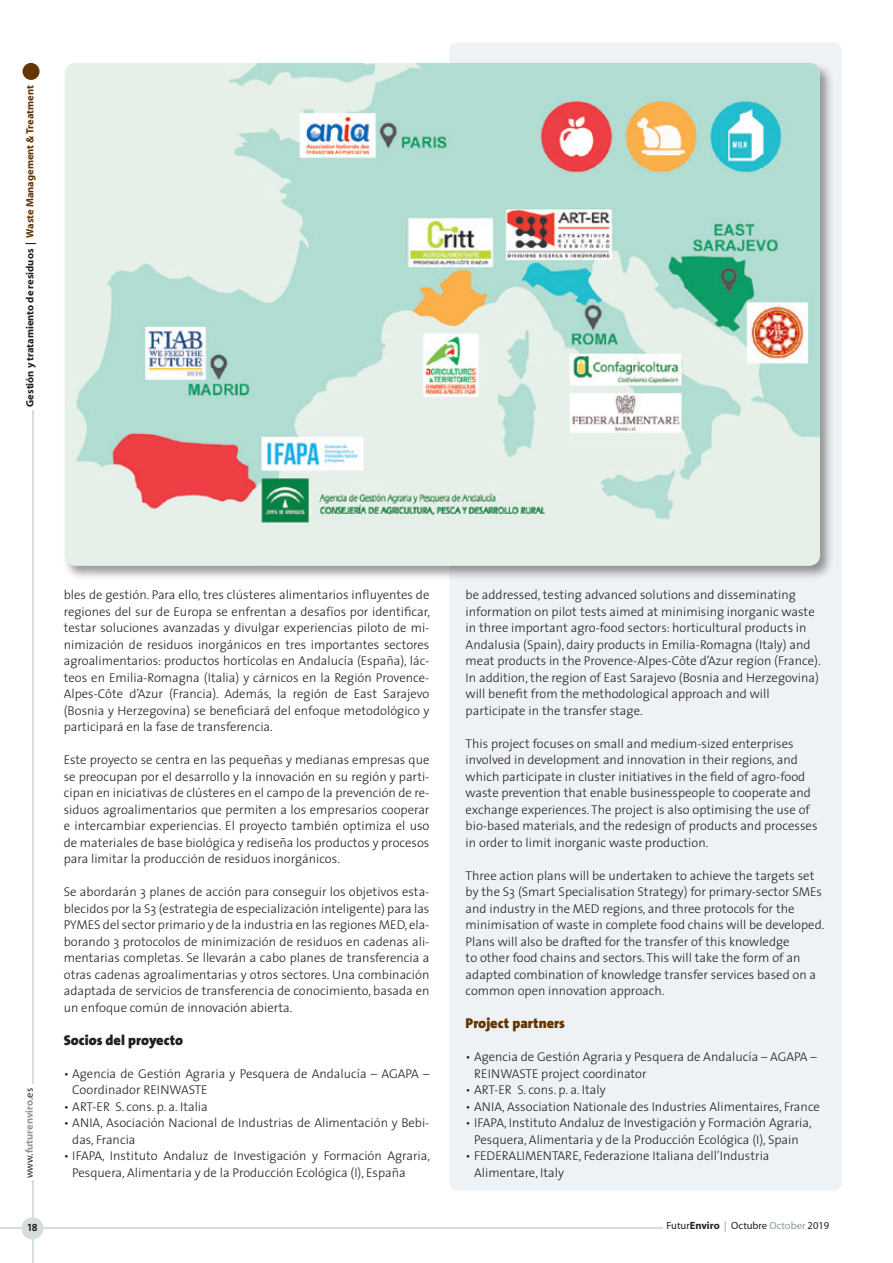
<style>
.page{position:relative;width:893px;height:1263px;background:#fff}
.page>*{position:absolute;margin:0;border:0;box-sizing:border-box;transform-origin:0 0}
.Ladillo_Texto_-_espñ{font:900 14.25px "The Sans";color:#231f20}
.Ladillo_Texto{font:900 14.25px "The Sans";color:#653500}
.Texto{font:300 12.75px/16.5px "The Sans";color:#231f20}
.Texto_ingles{font:300 12.75px/16.5px "The Sans";color:#231f20}
.t1{font:700 10.5px "Myriad";color:#231f20}
.t2{font:10.5px "Myriad";color:#231f20}
.t3{font:700 10.5px "Myriad";color:#939598}
.t4{font:10.5px "The Sans Bold Caps";color:#231f20}
.s1{color:#653500}
.s2{font-weight:400;color:#231f20}
.s3{font-weight:700}
.s4{color:#8b9b92}
</style>
<div class="page">
<div style="left:23px;top:63px;width:17px;height:17px;background:#653500;border-radius:50%"></div>
<hr style="left:32px;top:411px;width:1px;height:673px;background:#d7ddda">
<hr style="left:0;top:1228px;width:663px;height:1px;background:#d7ddda">
<hr style="left:32px;top:1180px;width:1px;height:83px;background:#d7ddda">
<div style="left:21px;top:1217px;width:22px;height:22px;background:#d7ddda;border-radius:50%"></div>
<div style="left:449px;top:43px;width:393px;height:1148px;background:#eff2f4;border-radius:9px"></div>
<div style="left:62px;top:61px;width:772px;height:519px;background:#231f20;opacity:.45"></div>
<img style="left:65px;top:63px;width:755px;height:503px">
<p class="t1" style="left:24px;top:407px;width:323px;rotate:-90deg">Gestión y tratamiento de residuos | <span class="s1">Waste Management &amp; Treatment</span></p>
<p class="t3" style="left:24px;top:1178px;width:92px;rotate:-90deg"><span class="s2">www.</span>futurenviro<span class="s2">.es</span></p>
<p class="t4" style="left:28px;top:1219px;width:11px">18</p>
<p class="Texto" style="left:64px;top:586px;width:368px;text-align:justify">bles de gestión. Para ello, tres clústeres alimentarios influyentes de regiones del sur de Europa se enfrentan a desafíos por identificar, testar soluciones avanzadas y divulgar experiencias piloto de mi&shy;nimización de residuos inorgánicos en tres importantes sectores agroalimentarios: productos hortícolas en Andalucía (España), lác&shy;teos en Emilia-Romagna (Italia) y cárnicos en la Región Provence-Alpes-Côte d’Azur (Francia). Además, la región de East Sarajevo (Bosnia y Herzegovina) se beneficiará del enfoque metodológico y participará en la fase de transferencia.</p>
<p class="Texto" style="left:64px;top:751px;width:367px;text-align:justify">Este proyecto se centra en las pequeñas y medianas empresas que se preocupan por el desarrollo y la innovación en su región y parti&shy;cipan en iniciativas de clústeres en el campo de la prevención de re&shy;siduos agroalimentarios que permiten a los empresarios cooperar e intercambiar experiencias. El proyecto también optimiza el uso de materiales de base biológica y rediseña los productos y procesos para limitar la producción de residuos inorgánicos.</p>
<p class="Texto" style="left:64px;top:883px;width:367px;text-align:justify">Se abordarán 3 planes de acción para conseguir los objetivos esta&shy;blecidos por la S3 (estrategia de especialización inteligente) para las PYMES del sector primario y de la industria en las regiones MED, ela&shy;borando 3 protocolos de minimización de residuos en cadenas ali&shy;mentarias completas. Se llevarán a cabo planes de transferencia a otras cadenas agroalimentarias y otros sectores. Una combinación adaptada de servicios de transferencia de conocimiento, basada en un enfoque común de innovación abierta.</p>
<p class="Ladillo_Texto_-_espñ" style="left:64px;top:1028px;width:121px">Socios del proyecto</p>
<p class="Texto" style="left:72px;top:1065px;width:359px;text-indent:-9px">• Agencia de Gestión Agraria y Pesquera de Andalucía – AGAPA –<br>Coordinador REINWASTE</p>
<p class="Texto" style="left:64px;top:1098px;width:146px">• ART-ER S. cons. p. a. Italia</p>
<p class="Texto" style="left:72px;top:1114px;width:359px;text-indent:-9px">• ANIA, Asociación Nacional de Industrias de Alimentación y Bebi&shy;das, Francia</p>
<p class="Texto" style="left:72px;top:1147px;width:359px;text-indent:-9px">• IFAPA, Instituto Andaluz de Investigación y Formación Agraria,<br>Pesquera, Alimentaria y de la Producción Ecológica (I), España</p>
<p class="Texto_ingles" style="left:466px;top:586px;width:357px">be addressed, testing advanced solutions and disseminating information on pilot tests aimed at minimising inorganic waste in three important agro-food sectors: horticultural products in Andalusia (Spain), dairy products in Emilia-Romagna (Italy) and meat products in the Provence-Alpes-Côte d’Azur region (France).<br>In addition, the region of East Sarajevo (Bosnia and Herzegovina) will benefit from the methodological approach and will participate in the transfer stage.</p>
<p class="Texto_ingles" style="left:466px;top:735px;width:353px">This project focuses on small and medium-sized enterprises involved in development and innovation in their regions, and which participate in cluster initiatives in the field of agro-food waste prevention that enable businesspeople to cooperate and exchange experiences. The project is also optimising the use of bio-based materials, and the redesign of products and processes in order to limit inorganic waste production.</p>
<p class="Texto_ingles" style="left:466px;top:867px;width:360px">Three action plans will be undertaken to achieve the targets set by the S3 (Smart Specialisation Strategy) for primary-sector SMEs and industry in the MED regions, and three protocols for the minimisation of waste in complete food chains will be developed.<br>Plans will also be drafted for the transfer of this knowledge<br>to other food chains and sectors. This will take the form of an adapted combination of knowledge transfer services based on a common open innovation approach.</p>
<p class="Ladillo_Texto" style="left:466px;top:1011px;width:101px">Project partners</p>
<p class="Texto" style="left:474px;top:1048px;width:344px;text-indent:-9px">• Agencia de Gestión Agraria y Pesquera de Andalucía – AGAPA –<br>REINWASTE project coordinator</p>
<p class="Texto" style="left:466px;top:1081px;width:142px">• ART-ER S. cons. p. a. Italy</p>
<p class="Texto" style="left:466px;top:1098px;width:356px">• ANIA, Association Nationale des Industries Alimentaires, France</p>
<p class="Texto" style="left:466px;top:1114px;width:348px;text-align:center">• IFAPA, Instituto Andaluz de Investigación y Formación Agraria,<br>Pesquera, Alimentaria y de la Producción Ecológica (I), Spain</p>
<p class="Texto" style="left:474px;top:1147px;width:297px;text-indent:-9px">• FEDERALIMENTARE, Federazione Italiana dell’Industria<br>Alimentare, Italy</p>
<p class="t2" style="left:666px;top:1220px;width:164px">Futur<span class="s3">Enviro</span> <span class="s4">|</span> Octubre <span class="s4">October</span> 2019</p>
</div>
